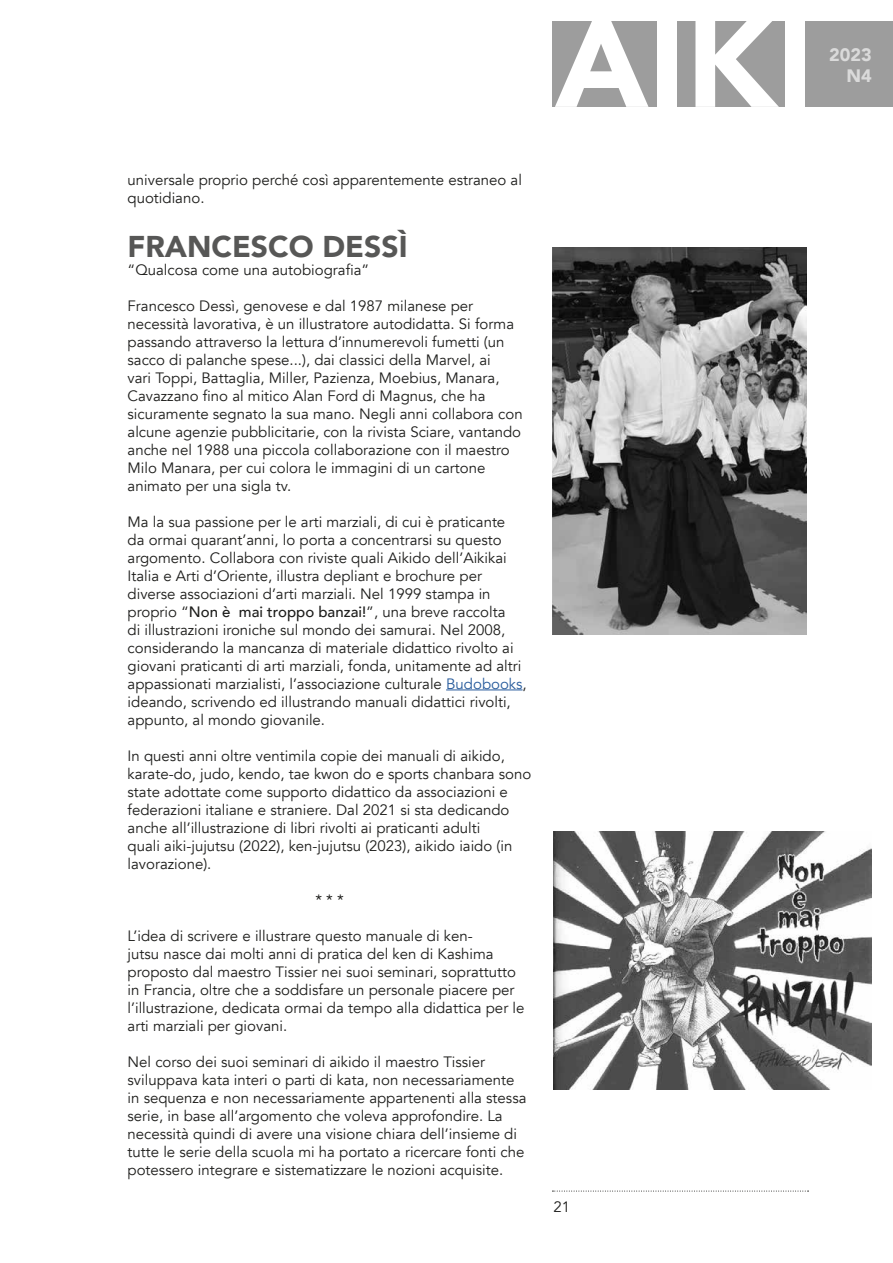
<style>
.page{position:relative;width:893px;height:1263px;background:#fff}
.page>*{position:absolute;margin:0;border:0;box-sizing:border-box;transform-origin:0 0}
.t1{font:900 126px "Avenir";color:#fff}
.t2{font:900 30px "Avenir";color:#575756}
.t3{font:900 18px/21.6px "Avenir";color:#dadada;text-align:right}
.t4{font:15px/18px "Avenir";color:#1d1d1b}
.s1{font-weight:500}
.s2{color:#275b9c}
</style>
<div class="page">
<img style="left:553px;top:248px;width:253px;height:386px">
<img style="left:553px;top:831px;width:319px;height:259px">
<div style="left:553px;top:21px;width:340px;height:85px;background:#9d9d9d"></div>
<svg style="left:552px;top:1191px;width:256px;height:1px"></svg>
<hr style="left:446px;top:689px;width:77px;height:1px;background:#275b9c">
<h1 class="t1" style="left:555px;top:-45px;width:260px">AIKI</h1>
<p class="t3" style="left:829px;top:43px;width:44px">2023<br>N4</p>
<p class="t4" style="left:128px;top:171px;width:396px">universale proprio perché così apparentemente estraneo al quotidiano.</p>
<h2 class="t2" style="left:128px;top:221px;width:281px">FRANCESCO DESSÌ</h2>
<p class="t4" style="left:128px;top:261px;width:243px">“Qualcosa come una autobiografia”</p>
<p class="t4" style="left:128px;top:297px;width:397px">Francesco Dessì, genovese e dal 1987 milanese per necessità lavorativa, è un illustratore autodidatta. Si forma passando attraverso la lettura d’innumerevoli fumetti (un sacco di palanche spese...), dai classici della Marvel, ai<br>vari Toppi, Battaglia, Miller, Pazienza, Moebius, Manara, Cavazzano fino al mitico Alan Ford di Magnus, che ha sicuramente segnato la sua mano. Negli anni collabora con alcune agenzie pubblicitarie, con la rivista Sciare, vantando anche nel 1988 una piccola collaborazione con il maestro Milo Manara, per cui colora le immagini di un cartone animato per una sigla tv.</p>
<p class="t4" style="left:128px;top:513px;width:401px">Ma la sua passione per le arti marziali, di cui è praticante<br>da ormai quarant’anni, lo porta a concentrarsi su questo argomento. Collabora con riviste quali Aikido dell’Aikikai Italia e Arti d’Oriente, illustra depliant e brochure per diverse associazioni d’arti marziali. Nel 1999 stampa in proprio “<span class="s1">Non è mai troppo banzai!</span>”, una breve raccolta<br>di illustrazioni ironiche sul mondo dei samurai. Nel 2008, considerando la mancanza di materiale didattico rivolto ai giovani praticanti di arti marziali, fonda, unitamente ad altri appassionati marzialisti, l’associazione culturale <span class="s2">Budobooks</span>, ideando, scrivendo ed illustrando manuali didattici rivolti, appunto, al mondo giovanile.</p>
<p class="t4" style="left:128px;top:747px;width:405px">In questi anni oltre ventimila copie dei manuali di aikido, karate-do, judo, kendo, tae kwon do e sports chanbara sono state adottate come supporto didattico da associazioni e federazioni italiane e straniere. Dal 2021 si sta dedicando anche all’illustrazione di libri rivolti ai praticanti adulti<br>quali aiki-jujutsu (2022), ken-jujutsu (2023), aikido iaido (in lavorazione).</p>
<p class="t4" style="left:315px;top:891px;width:30px">* * *</p>
<p class="t4" style="left:128px;top:927px;width:398px">L’idea di scrivere e illustrare questo manuale di ken-<br>jutsu nasce dai molti anni di pratica del ken di Kashima proposto dal maestro Tissier nei suoi seminari, soprattutto in Francia, oltre che a soddisfare un personale piacere per l’illustrazione, dedicata ormai da tempo alla didattica per le arti marziali per giovani.</p>
<p class="t4" style="left:128px;top:1053px;width:400px">Nel corso dei suoi seminari di aikido il maestro Tissier sviluppava kata interi o parti di kata, non necessariamente in sequenza e non necessariamente appartenenti alla stessa serie, in base all’argomento che voleva approfondire. La necessità quindi di avere una visione chiara dell’insieme di tutte le serie della scuola mi ha portato a ricercare fonti che potessero integrare e sistematizzare le nozioni acquisite.</p>
<p class="t4" style="left:553px;top:1198px;width:18px">21</p>
</div>
